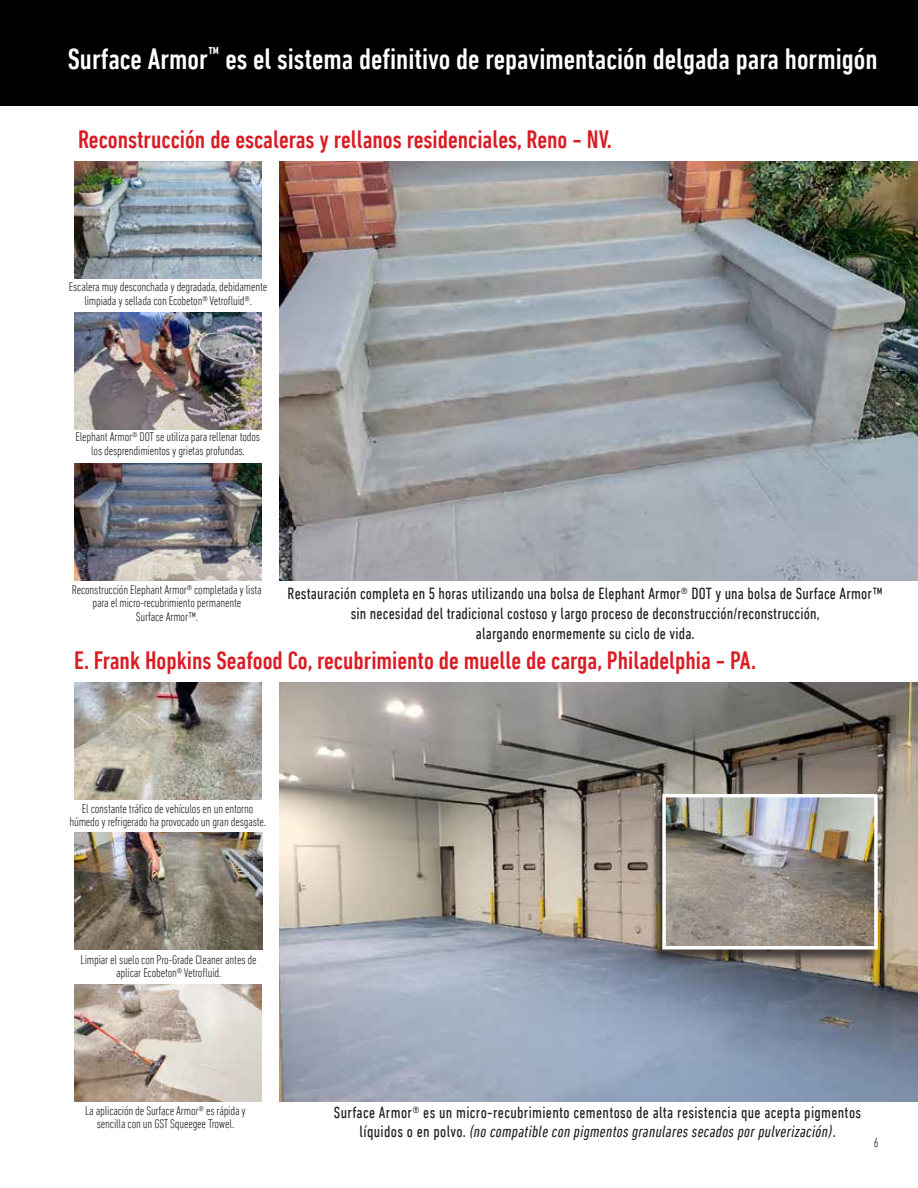
<style>
.page{position:relative;width:918px;height:1188px;background:#fff}
.page>*{position:absolute;margin:0;border:0;box-sizing:border-box;transform-origin:0 0}
.t1{font:500 condensed 30px "DIN Next LT Pro";color:#fff}
.t2{font:500 condensed 25.65px "DIN Next LT Pro";color:#da1d24}
.t3{font:condensed 16.5px/19.8px "DIN Next LT Pro";letter-spacing:.01em;color:#231f20;text-align:center}
.t4{font:300 condensed 13.5px "DIN Next LT Pro";color:#231f20}
.t5{font:300 condensed 12.75px/13.5px "DIN Next LT Pro";letter-spacing:-.015em;color:#231f20;text-align:center}
.s1{font-style:italic}
</style>
<div class="page">
<div style="left:0;top:0;width:918px;height:106px;background:#000"></div>
<img style="left:279px;top:682px;width:639px;height:419px">
<img style="left:74px;top:984px;width:188px;height:117px">
<img style="left:74px;top:682px;width:188px;height:117px">
<div style="left:651px;top:795px;width:228px;height:168px;background:#231f20;opacity:.75"></div>
<img style="left:666px;top:798px;width:208px;height:148px">
<div style="left:662px;top:794px;width:216px;height:156px;border:3px solid #fff"></div>
<img style="left:279px;top:162px;width:639px;height:419px">
<img style="left:74px;top:313px;width:188px;height:117px">
<img style="left:74px;top:162px;width:188px;height:116px">
<img style="left:74px;top:464px;width:188px;height:117px">
<img style="left:74px;top:833px;width:188px;height:117px">
<h1 class="t1" style="left:68px;top:42px;width:811px">Surface Armor<sup>™</sup> es el sistema definitivo de repavimentación delgada para hormigón</h1>
<h2 class="t2" style="left:78px;top:125px;width:535px">Reconstrucción de escaleras y rellanos residenciales, Reno - NV.</h2>
<p class="t5" style="left:69px;top:280px;width:200px">Escalera muy desconchada y degradada, debidamente limpiada y sellada con Ecobeton® Vetrofluid®.</p>
<p class="t5" style="left:76px;top:430px;width:186px">Elephant Armor® DOT se utiliza para rellenar todos los desprendimientos y grietas profundas.</p>
<p class="t5" style="left:72px;top:582px;width:191px">Reconstrucción Elephant Armor® completada y lista para el micro-recubrimiento permanente<br>Surface Armor™.</p>
<p class="t3" style="left:288px;top:584px;width:597px">Restauración completa en 5 horas utilizando una bolsa de Elephant Armor® DOT y una bolsa de Surface Armor™ sin necesidad del tradicional costoso y largo proceso de deconstrucción/reconstrucción,<br>alargando enormemente su ciclo de vida.</p>
<h2 class="t2" style="left:74px;top:646px;width:683px">E. Frank Hopkins Seafood Co, recubrimiento de muelle de carga, Philadelphia - PA.</h2>
<p class="t5" style="left:69px;top:801px;width:198px">El constante tráfico de vehículos en un entorno húmedo y refrigerado ha provocado un gran desgaste.</p>
<p class="t5" style="left:81px;top:953px;width:178px">Limpiar el suelo con Pro-Grade Cleaner antes de aplicar Ecobeton® Vetrofluid.</p>
<p class="t5" style="left:85px;top:1104px;width:162px">La aplicación de Surface Armor® es rápida y sencilla con un GST Squeegee Trowel.</p>
<p class="t3" style="left:334px;top:1102px;width:529px">Surface Armor® es un micro-recubrimiento cementoso de alta resistencia que acepta pigmentos líquidos o en polvo. <span class="s1">(no compatible con pigmentos granulares secados por pulverización)</span>.</p>
<p class="t4" style="left:874px;top:1135px;width:7px">6</p>
</div>
